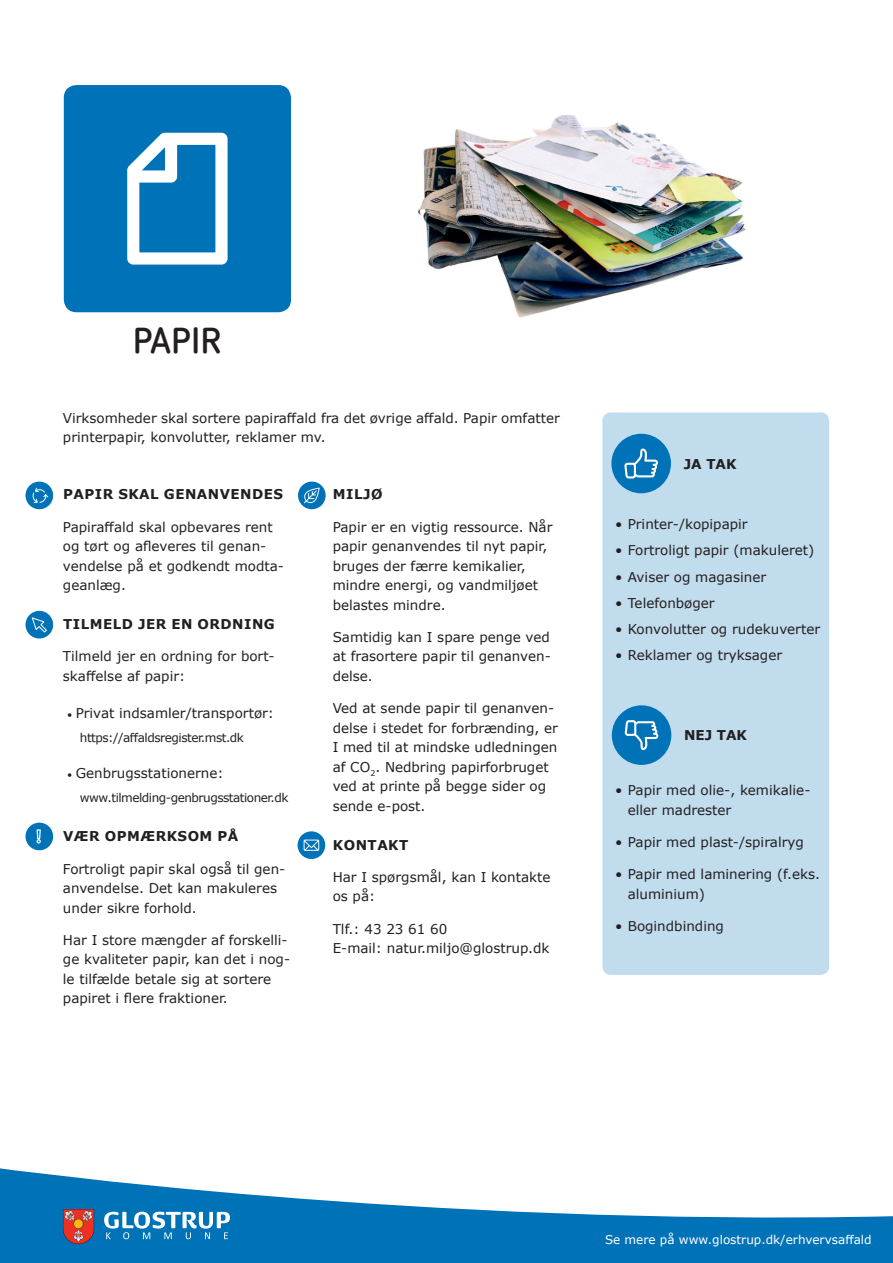
<style>
.page{position:relative;width:893px;height:1263px;background:#fff}
.page>*{position:absolute;margin:0;border:0;box-sizing:border-box;transform-origin:0 0}
.t1{font:700 36px "Netto Offc";color:#231f20}
.t2{font:13.5px/19.5px "Verdana";color:#231f20}
.t3{font:700 13.5px "Verdana";letter-spacing:.035em;color:#231f20}
.t4{font:12px "Verdana";letter-spacing:-.04em;color:#231f20}
.t5{font:12px "Verdana";color:#fff}
.s1{font-family:"Minion Pro"}
</style>
<div class="page">
<svg style="left:0;top:1168px;width:893px;height:95px;fill:#0073b8"></svg>
<img style="left:417px;top:115px;width:329px;height:203px">
<div style="left:602px;top:412px;width:227px;height:563px;background:#c0dced;border-radius:9px"></div>
<div style="left:298px;top:482px;width:28px;height:27px;background:#0073b8;border-radius:50%"></div>
<svg style="left:304px;top:488px;width:16px;height:15px"></svg>
<div style="left:26px;top:823px;width:27px;height:27px;background:#0073b8;border-radius:50%"></div>
<svg style="left:37px;top:829px;width:4px;height:14px"></svg>
<div style="left:298px;top:831px;width:27px;height:28px;background:#0073b8;border-radius:50%"></div>
<svg style="left:304px;top:839px;width:15px;height:12px"></svg>
<div style="left:26px;top:482px;width:27px;height:27px;background:#0073b8;border-radius:50%"></div>
<svg style="left:33px;top:488px;width:15px;height:15px"></svg>
<div style="left:26px;top:611px;width:27px;height:27px;background:#0073b8;border-radius:50%"></div>
<svg style="left:31px;top:617px;width:16px;height:16px"></svg>
<div style="left:611px;top:434px;width:60px;height:59px;background:#0073b8;border-radius:50%"></div>
<svg style="left:624px;top:449px;width:34px;height:29px"></svg>
<div style="left:612px;top:705px;width:59px;height:60px;background:#0073b8;border-radius:50%"></div>
<svg style="left:625px;top:720px;width:33px;height:30px"></svg>
<div style="left:64px;top:85px;width:227px;height:227px;background:#0073b8;border-radius:13px"></div>
<svg style="left:127px;top:133px;width:101px;height:132px"></svg>
<svg style="left:104px;top:1212px;width:126px;height:27px"></svg>
<svg style="left:63px;top:1209px;width:31px;height:35px"></svg>
<p class="t1" style="left:133px;top:318px;width:90px">PAPIR</p>
<p class="t2" style="left:63px;top:408px;width:498px">Virksomheder skal sortere papiraffald fra det øvrige affald. Papir omfatter printerpapir, konvolutter, reklamer mv.</p>
<p class="t3" style="left:63px;top:485px;width:221px">PAPIR SKAL GENANVENDES</p>
<p class="t2" style="left:63px;top:517px;width:223px">Papiraffald skal opbevares rent og tørt og afleveres til genan&shy;vendelse på et godkendt modta&shy;geanlæg.</p>
<p class="t3" style="left:63px;top:615px;width:213px">TILMELD JER EN ORDNING</p>
<p class="t2" style="left:63px;top:647px;width:213px">Tilmeld jer en ordning for bort&shy;skaffelse af papir:</p>
<p class="t2" style="left:67px;top:703px;width:208px"><span class="s1">•</span> Privat indsamler/transportør:</p>
<p class="t4" style="left:80px;top:729px;width:166px">https://affaldsregister.mst.dk</p>
<p class="t2" style="left:67px;top:764px;width:158px"><span class="s1">•</span> Genbrugsstationerne:</p>
<p class="t4" style="left:80px;top:790px;width:210px">www.tilmelding-genbrugsstationer.dk</p>
<p class="t3" style="left:63px;top:827px;width:177px">VÆR OPMÆRKSOM PÅ</p>
<p class="t2" style="left:63px;top:859px;width:224px">Fortroligt papir skal også til gen&shy;anvendelse. Det kan makuleres under sikre forhold.</p>
<p class="t2" style="left:63px;top:930px;width:229px">Har I store mængder af forskelli&shy;ge kvaliteter papir, kan det i nog&shy;le tilfælde betale sig at sortere papiret i flere fraktioner.</p>
<p class="t3" style="left:333px;top:485px;width:51px">MILJØ</p>
<p class="t2" style="left:333px;top:517px;width:221px">Papir er en vigtig ressource. Når papir genanvendes til nyt papir, bruges der færre kemikalier, mindre energi, og vandmiljøet belastes mindre.</p>
<p class="t2" style="left:333px;top:627px;width:220px;text-align:justify">Samtidig kan I spare penge ved at frasortere papir til genanven&shy;delse.</p>
<p class="t2" style="left:333px;top:698px;width:227px">Ved at sende papir til genanven&shy;delse i stedet for forbrænding, er<br>I med til at mindske udledningen af CO<sub>2</sub>. Nedbring papirforbruget ved at printe på begge sider og sende e-post.</p>
<p class="t3" style="left:333px;top:835px;width:77px">KONTAKT</p>
<p class="t2" style="left:333px;top:867px;width:219px">Har I spørgsmål, kan I kontakte os på:</p>
<p class="t2" style="left:333px;top:919px;width:116px">Tlf.: 43 23 61 60</p>
<p class="t2" style="left:333px;top:938px;width:218px">E-mail: natur.miljo@glostrup.dk</p>
<p class="t3" style="left:684px;top:454px;width:54px">JA TAK</p>
<p class="t2" style="left:615px;top:514px;width:134px">• Printer-/kopipapir</p>
<p class="t2" style="left:615px;top:541px;width:201px">• Fortroligt papir (makuleret)</p>
<p class="t2" style="left:615px;top:567px;width:153px">• Aviser og magasiner</p>
<p class="t2" style="left:615px;top:593px;width:101px">• Telefonbøger</p>
<p class="t2" style="left:615px;top:619px;width:207px">• Konvolutter og rudekuverter</p>
<p class="t2" style="left:615px;top:646px;width:169px">• Reklamer og tryksager</p>
<p class="t3" style="left:684px;top:726px;width:64px">NEJ TAK</p>
<p class="t2" style="left:628px;top:780px;width:184px;text-indent:-13px">• Papir med olie-, kemikalie&shy;eller madrester</p>
<p class="t2" style="left:615px;top:832px;width:190px">• Papir med plast-/spiralryg</p>
<p class="t2" style="left:628px;top:864px;width:194px;text-indent:-13px">• Papir med laminering (f.eks. aluminium)</p>
<p class="t2" style="left:615px;top:916px;width:110px">• Bogindbinding</p>
<p class="t5" style="left:605px;top:1231px;width:268px">Se mere på www.glostrup.dk/erhvervsaffald</p>
</div>
